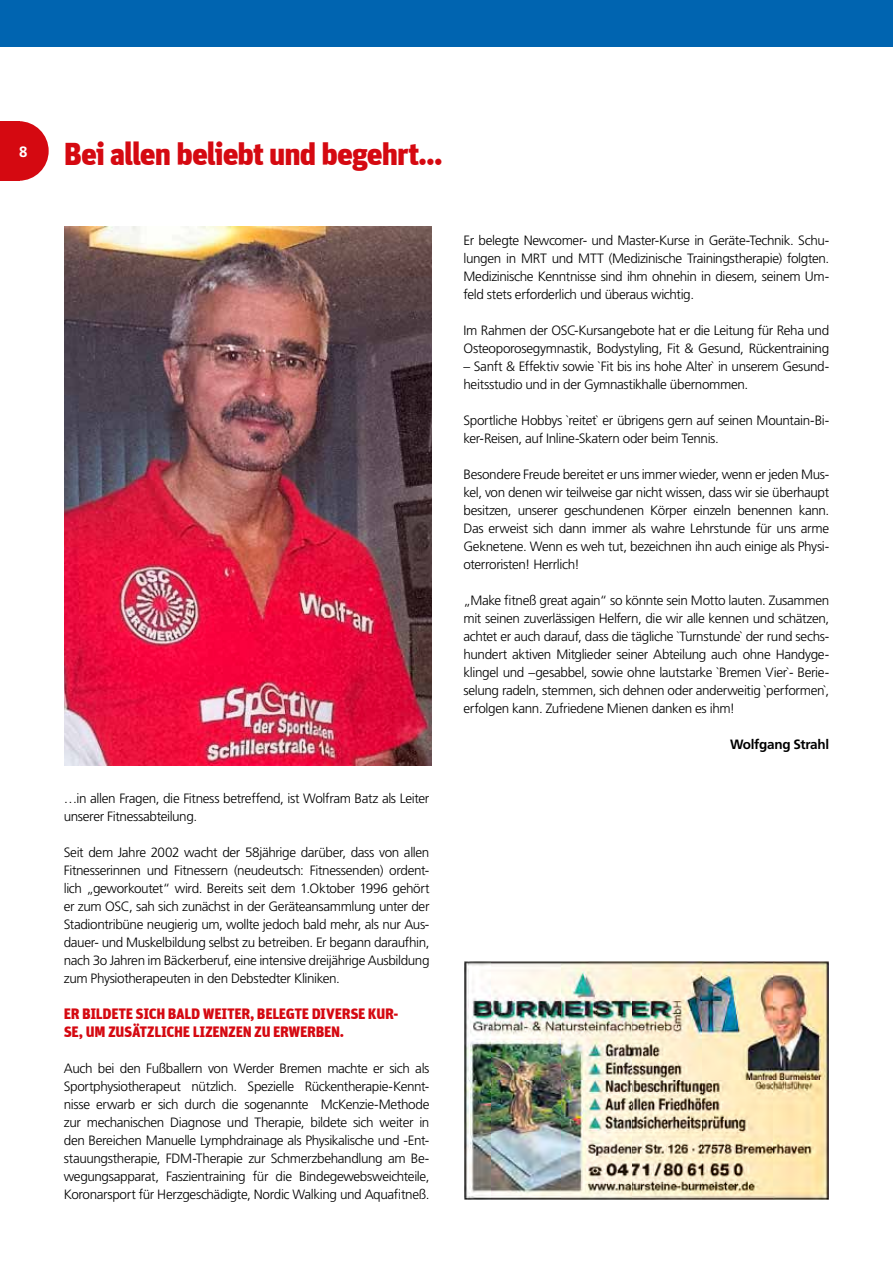
<style>
.page{position:relative;width:893px;height:1263px;background:#fff}
.page>*{position:absolute;margin:0;border:0;box-sizing:border-box;transform-origin:0 0}
.t1{font:900 31.5px "Unit";letter-spacing:-.03em;color:#d50911}
.t2{font:900 15px/18px "Unit";letter-spacing:-.02em;color:#d50911}
.t3{font:700 15px "Frutiger LT Std";color:#fff}
.t4{font:300 13.5px/18px "Frutiger LT Std";letter-spacing:-.025em;color:#000;text-align:justify}
.t5{font:700 13.5px "Frutiger LT Std";letter-spacing:-.025em;color:#000}
</style>
<div class="page">
<img style="left:465px;top:961px;width:364px;height:238px">
<img style="left:65px;top:227px;width:367px;height:538px">
<div style="left:0;top:0;width:893px;height:47px;background:#0064b0"></div>
<svg style="left:20px;top:121px;width:29px;height:60px"></svg>
<div style="left:0;top:121px;width:20px;height:60px;background:#d50911"></div>
<p class="t3" style="left:19px;top:143px;width:10px">8</p>
<h1 class="t1" style="left:64px;top:134px;width:381px">Bei allen beliebt und begehrt…</h1>
<p class="t4" style="left:64px;top:789px;width:367px">…in allen Fragen, die Fitness betreffend, ist Wolfram Batz als Leiter unserer Fitnessabteilung.</p>
<p class="t4" style="left:64px;top:843px;width:367px">Seit dem Jahre 2002 wacht der 58jährige darüber, dass von allen Fitnesserinnen und Fitnessern (neudeutsch: Fitnessenden) ordent&shy;lich „geworkoutet“ wird. Bereits seit dem 1.Oktober 1996 gehört er zum OSC, sah sich zunächst in der Geräteansammlung unter der Stadiontribüne neugierig um, wollte jedoch bald mehr, als nur Aus&shy;dauer- und Muskelbildung selbst zu betreiben. Er begann daraufhin, nach 3o Jahren im Bäckerberuf, eine intensive dreijährige Ausbildung zum Physiotherapeuten in den Debstedter Kliniken.</p>
<p class="t2" style="left:64px;top:1004px;width:336px">ER BILDETE SICH BALD WEITER, BELEGTE DIVERSE KUR-<br>SE, UM ZUSÄTZLICHE LIZENZEN ZU ERWERBEN.</p>
<p class="t4" style="left:64px;top:1059px;width:367px">Auch bei den Fußballern von Werder Bremen machte er sich als Sportphysiotherapeut nützlich. Spezielle Rückentherapie-Kennt&shy;nisse erwarb er sich durch die sogenannte McKenzie-Methode zur mechanischen Diagnose und Therapie, bildete sich weiter in den Bereichen Manuelle Lymphdrainage als Physikalische und -Ent&shy;stauungstherapie, FDM-Therapie zur Schmerzbehandlung am Be&shy;wegungsapparat, Faszientraining für die Bindegewebsweichteile, Koronarsport für Herzgeschädigte, Nordic Walking und Aquafitneß.</p>
<p class="t4" style="left:463px;top:231px;width:367px">Er belegte Newcomer- und Master-Kurse in Geräte-Technik. Schu&shy;lungen in MRT und MTT (Medizinische Trainingstherapie) folgten.<br>Medizinische Kenntnisse sind ihm ohnehin in diesem, seinem Um&shy;feld stets erforderlich und überaus wichtig.</p>
<p class="t4" style="left:463px;top:321px;width:367px">Im Rahmen der OSC-Kursangebote hat er die Leitung für Reha und<br>Osteoporosegymnastik, Bodystyling, Fit &amp; Gesund, Rückentraining</p>
<p class="t4" style="left:463px;top:357px;width:367px">– Sanft &amp; Effektiv sowie `Fit bis ins hohe Alter` in unserem Gesund&shy;heitsstudio und in der Gymnastikhalle übernommen.</p>
<p class="t4" style="left:463px;top:411px;width:367px">Sportliche Hobbys `reitet` er übrigens gern auf seinen Mountain-Bi&shy;ker-Reisen, auf Inline-Skatern oder beim Tennis.</p>
<p class="t4" style="left:463px;top:465px;width:367px">Besondere Freude bereitet er uns immer wieder, wenn er jeden Mus&shy;kel, von denen wir teilweise gar nicht wissen, dass wir sie überhaupt besitzen, unserer geschundenen Körper einzeln benennen kann.<br>Das erweist sich dann immer als wahre Lehrstunde für uns arme Geknetene. Wenn es weh tut, bezeichnen ihn auch einige als Physi&shy;oterroristen! Herrlich!</p>
<p class="t4" style="left:463px;top:591px;width:367px">„Make fitneß great again“ so könnte sein Motto lauten. Zusammen mit seinen zuverlässigen Helfern, die wir alle kennen und schätzen, achtet er auch darauf, dass die tägliche `Turnstunde` der rund sechs&shy;hundert aktiven Mitglieder seiner Abteilung auch ohne Handyge&shy;klingel und –gesabbel, sowie ohne lautstarke `Bremen Vier`- Berie&shy;selung radeln, stemmen, sich dehnen oder anderweitig `performen`, erfolgen kann. Zufriedene Mienen danken es ihm!</p>
<p class="t5" style="left:730px;top:736px;width:101px">Wolfgang Strahl</p>
</div>
